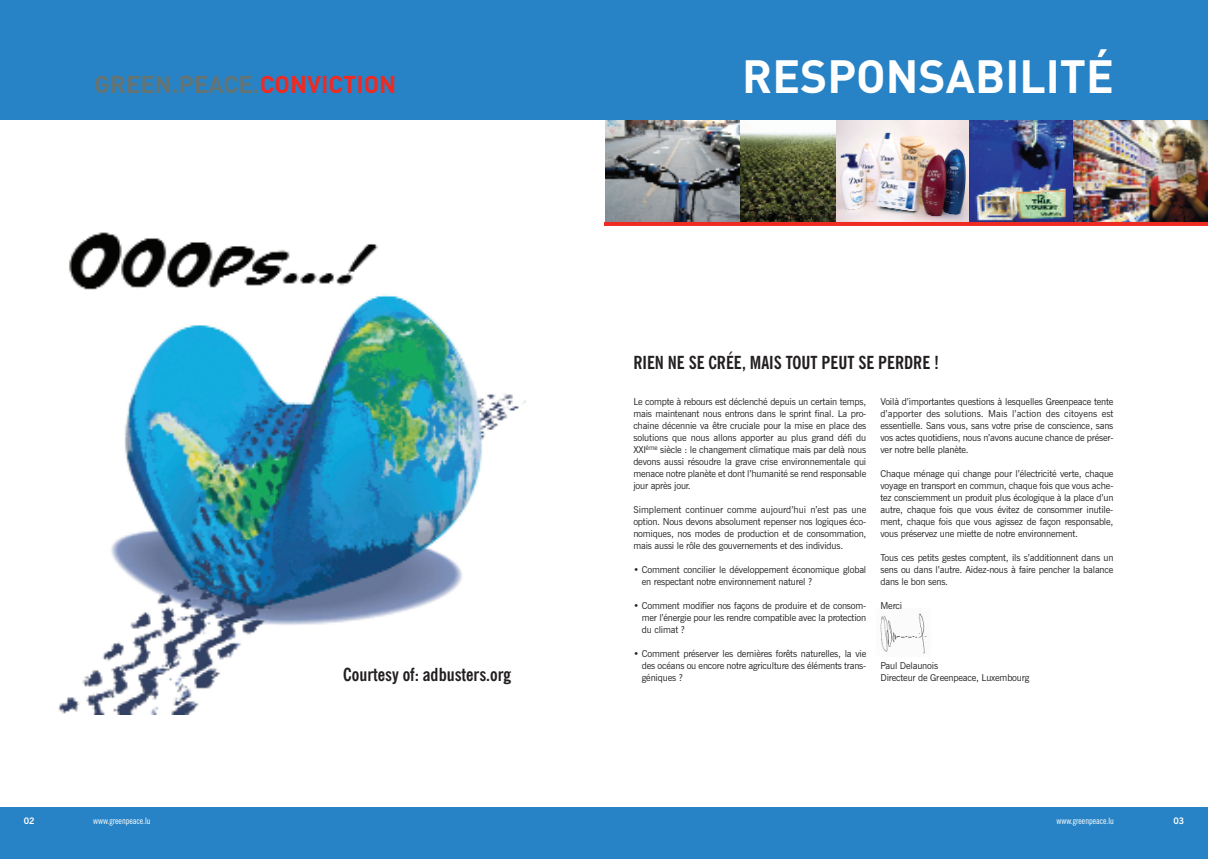
<style>
.page{position:relative;width:1208px;height:859px;background:#fff}
.page>*{position:absolute;margin:0;border:0;box-sizing:border-box;transform-origin:0 0}
.t1{font:700 46px "DIN";color:#fff}
.t2{font:700 24px "DIN";color:#647373}
.t3{font:700 condensed 18px "News Gothic BT";color:#231f20}
.t4{font:9.5px/12px "News Gothic BT";letter-spacing:-.02em;color:#231f20;text-align:justify}
.t5{font:condensed 9px "News Gothic BT";color:#fff}
.t6{font:700 9px "News Gothic BT";color:#fff}
.s1{color:#ee2a23}
.s2{font-weight:700}
</style>
<div class="page">
<img style="left:604px;top:119px;width:136px;height:103px">
<img style="left:835px;top:119px;width:134px;height:103px">
<svg style="left:740px;top:119px;width:95px;height:103px"></svg>
<img style="left:969px;top:119px;width:104px;height:103px">
<img style="left:1073px;top:119px;width:135px;height:103px">
<div style="left:604px;top:0;width:604px;height:119px;background:#2783c5"></div>
<img style="left:58px;top:232px;width:467px;height:482px">
<div style="left:0;top:0;width:604px;height:119px;background:#2783c5"></div>
<div style="left:0;top:808px;width:604px;height:51px;background:#2783c5"></div>
<div style="left:604px;top:808px;width:604px;height:51px;background:#2783c5"></div>
<hr style="left:604px;top:222px;width:604px;height:4px;background:#ee2a23">
<div style="left:342px;top:659px;width:204px;height:28px;background:#fff"></div>
<img style="left:880px;top:613px;width:47px;height:41px">
<h2 class="t2" style="left:95px;top:71px;width:303px">GREEN.PEACE.<span class="s1">CONVICTION</span></h2>
<h3 class="t3" style="left:343px;top:668px;width:169px">Courtesy of: adbusters.org</h3>
<h1 class="t1" style="left:742px;top:50px;width:373px">RESPONSABILITÉ</h1>
<h3 class="t3" style="left:633px;top:356px;width:307px">RIEN NE SE CRÉE, MAIS TOUT PEUT SE PERDRE !</h3>
<p class="t4" style="left:633px;top:397px;width:235px">Le compte à rebours est déclenché depuis un certain temps, mais maintenant nous entrons dans le sprint final. La pro&shy;chaine décennie va être cruciale pour la mise en place des solutions que nous allons apporter au plus grand défi du XXI<sup>ème</sup> siècle : le changement climatique mais par delà nous devons aussi résoudre la grave crise environnementale qui menace notre planète et dont l’humanité se rend responsable jour après jour.</p>
<p class="t4" style="left:633px;top:505px;width:234px">Simplement continuer comme aujourd’hui n’est pas une option. Nous devons absolument repenser nos logiques éco&shy;nomiques, nos modes de production et de consommation, mais aussi le rôle des gouvernements et des individus.</p>
<p class="t4" style="left:642px;top:565px;width:226px;text-indent:-9px"><span class="s2">•</span> Comment concilier le développement économique global en respectant notre environnement naturel ?</p>
<p class="t4" style="left:642px;top:601px;width:226px;text-indent:-9px"><span class="s2">•</span> Comment modifier nos façons de produire et de consom&shy;mer l’énergie pour les rendre compatible avec la protection du climat ?</p>
<p class="t4" style="left:642px;top:649px;width:226px;text-indent:-9px"><span class="s2">•</span> Comment préserver les dernières forêts naturelles, la vie des océans ou encore notre agriculture des éléments trans&shy;géniques ?</p>
<p class="t4" style="left:880px;top:397px;width:234px">Voilà d’importantes questions à lesquelles Greenpeace tente d’apporter des solutions. Mais l’action des citoyens est essentielle. Sans vous, sans votre prise de conscience, sans vos actes quotidiens, nous n’avons aucune chance de préser&shy;ver notre belle planète.</p>
<p class="t4" style="left:880px;top:469px;width:234px">Chaque ménage qui change pour l’électricité verte, chaque voyage en transport en commun, chaque fois que vous ache&shy;tez consciemment un produit plus écologique à la place d’un autre, chaque fois que vous évitez de consommer inutile&shy;ment, chaque fois que vous agissez de façon responsable, vous préservez une miette de notre environnement.</p>
<p class="t4" style="left:880px;top:553px;width:234px">Tous ces petits gestes comptent, ils s’additionnent dans un sens ou dans l’autre. Aidez-nous à faire pencher la balance dans le bon sens.</p>
<p class="t4" style="left:880px;top:601px;width:23px">Merci</p>
<p class="t4" style="left:880px;top:661px;width:150px">Paul Delaunois<br>Directeur de Greenpeace, Luxembourg</p>
<p class="t6" style="left:24px;top:817px;width:12px">02</p>
<p class="t5" style="left:93px;top:817px;width:59px">www.greenpeace.lu</p>
<p class="t5" style="left:1056px;top:817px;width:59px">www.greenpeace.lu</p>
<p class="t6" style="left:1173px;top:817px;width:12px">03</p>
</div>
